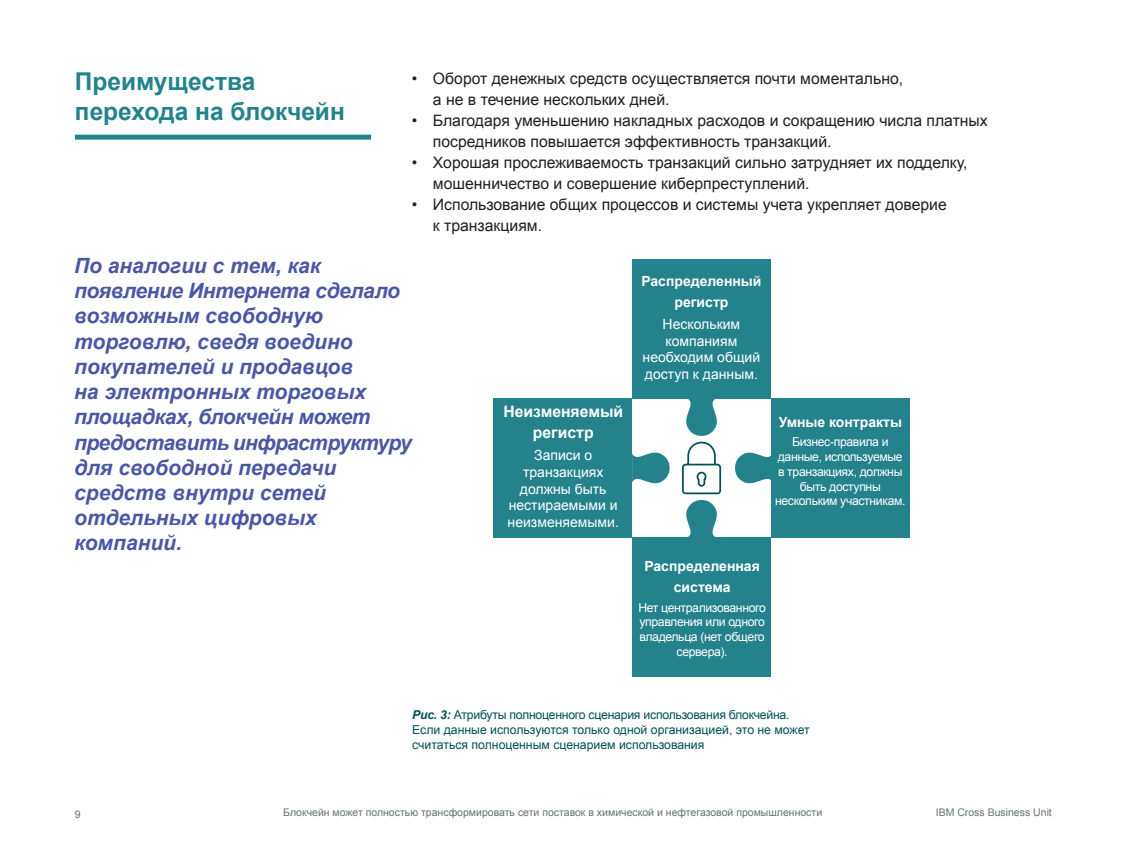
<style>
.page{position:relative;width:1134px;height:851px;background:#fff}
.page>*{position:absolute;margin:0;border:0;box-sizing:border-box;transform-origin:0 0}
.Subheadgreen{font:700 24.5px/29.4px "Arial";color:#23838c}
.Calloutblue{font:italic 700 21px/25.2px "Arial";color:#4a57a6}
.t1{font:15.75px/21px "Arial";color:#231f20}
.Image3head{font:700 15.75px/21px "Arial";color:#fff;text-align:center}
.Image3{font:14px/16.8px "Arial";color:#fff;text-align:center}
.Image3head-2{font:700 14px/21px "Arial";color:#fff;text-align:center}
.Image2{font:12.25px/14.7px "Arial";letter-spacing:-.01em;color:#025157}
.Image3-2{font:12.25px/14.7px "Arial";letter-spacing:-.03em;color:#fff;text-align:center}
.t2{font:10.5px "Arial";color:#657373}
.s1{font-weight:700;font-style:italic}
</style>
<div class="page">
<div style="left:632px;top:259px;width:139px;height:139px;background:#23828b"></div>
<div style="left:771px;top:398px;width:139px;height:139px;background:#23828b"></div>
<div style="left:632px;top:537px;width:139px;height:139px;background:#23828b"></div>
<div style="left:493px;top:398px;width:139px;height:139px;background:#23828b"></div>
<svg style="left:735px;top:452px;width:36px;height:32px"></svg>
<svg style="left:632px;top:452px;width:38px;height:32px"></svg>
<svg style="left:681px;top:398px;width:41px;height:139px"></svg>
<div style="left:75px;top:135px;width:296px;height:5px;background:#23838c"></div>
<p class="Subheadgreen" style="left:75px;top:68px;width:271px">Преимущества перехода на блокчейн</p>
<p class="t1" style="left:433px;top:68px;width:472px;text-indent:-21px">• Оборот денежных средств осуществляется почти моментально, а не в течение нескольких дней.</p>
<p class="t1" style="left:433px;top:110px;width:556px;text-indent:-21px">• Благодаря уменьшению накладных расходов и сокращению числа платных посредников повышается эффективность транзакций.</p>
<p class="t1" style="left:433px;top:152px;width:536px;text-indent:-21px">• Хорошая прослеживаемость транзакций сильно затрудняет их подделку, мошенничество и совершение киберпреступлений.</p>
<p class="t1" style="left:433px;top:194px;width:515px;text-indent:-21px">• Использование общих процессов и системы учета укрепляет доверие к транзакциям.</p>
<p class="Calloutblue" style="left:74px;top:253px;width:339px">По аналогии с тем, как появление Интернета сделало возможным свободную торговлю, сведя воедино покупателей и продавцов<br>на электронных торговых площадках, блокчейн может предоставить инфраструктуру для свободной передачи средств внутри сетей отдельных цифровых компаний.</p>
<p class="Image3head" style="left:503px;top:401px;width:121px">Неизменяемый регистр</p>
<p class="Image3" style="left:508px;top:446px;width:113px">Записи о транзакциях должны быть нестираемыми и неизменяемыми.</p>
<p class="Image3head-2" style="left:641px;top:271px;width:122px">Распределенный регистр</p>
<p class="Image3" style="left:643px;top:315px;width:119px">Нескольким компаниям необходим общий доступ к данным.</p>
<p class="Image3head-2" style="left:779px;top:411px;width:125px">Умные контракты</p>
<p class="Image3-2" style="left:775px;top:434px;width:132px">Бизнес-правила и данные, используемые в транзакциях, должны быть доступны нескольким участникам.</p>
<p class="Image3head-2" style="left:644px;top:555px;width:117px">Распределенная система</p>
<p class="Image3-2" style="left:638px;top:599px;width:129px">Нет централизованного управления или одного владельца (нет общего сервера).</p>
<p class="Image2" style="left:412px;top:707px;width:399px"><span class="s1">Рис. 3:</span> Атрибуты полноценного сценария использования блокчейна.<br>Если данные используются только одной организацией, это не может считаться полноценным сценарием использования</p>
<p class="t2" style="left:75px;top:806px;width:7px">9</p>
<p class="t2" style="left:283px;top:804px;width:541px">Блокчейн может полностью трансформировать сети поставок в химической и нефтегазовой промышленности</p>
<p class="t2" style="left:936px;top:804px;width:118px">IBM Cross Business Unit</p>
</div>
